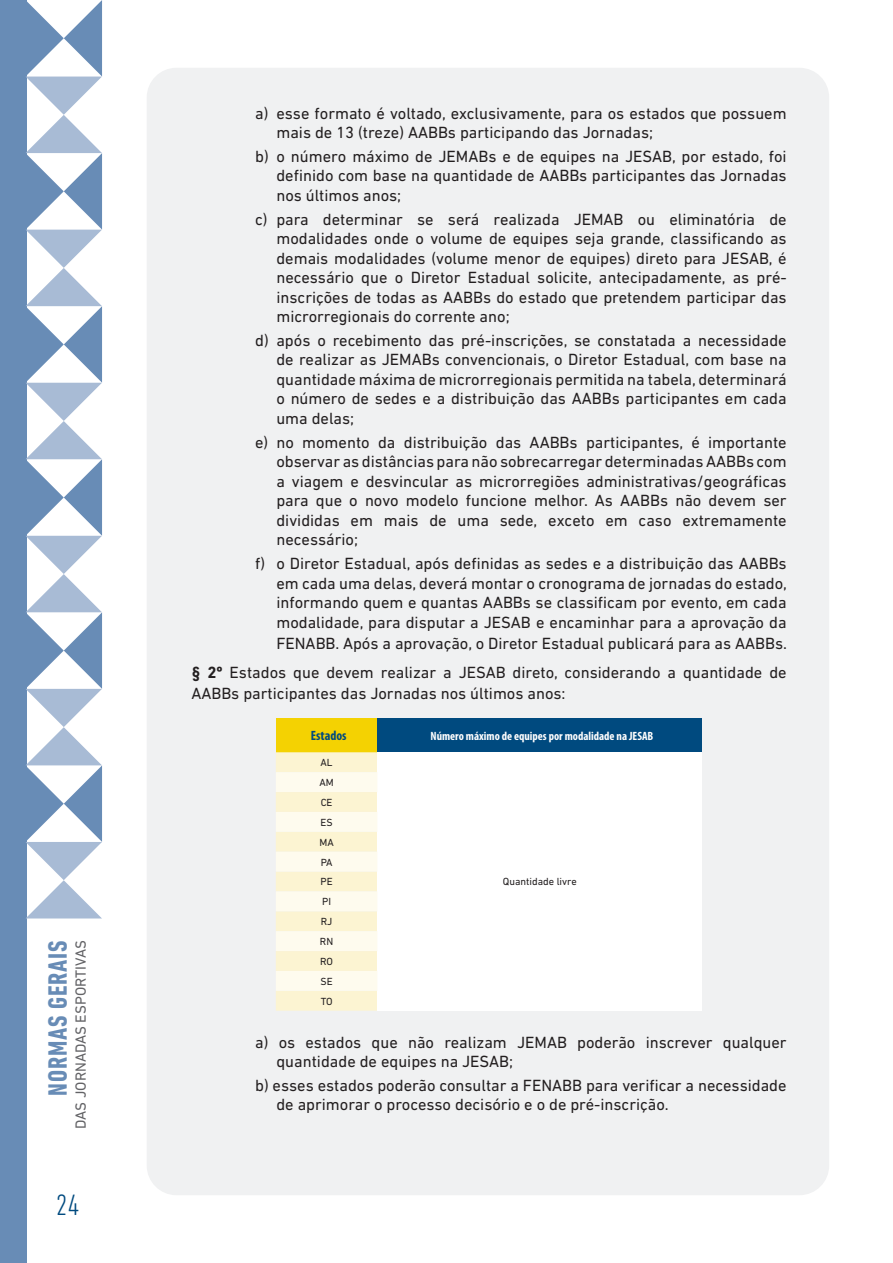
<style>
.page{position:relative;width:893px;height:1263px;background:#fff}
.page>*{position:absolute;margin:0;border:0;box-sizing:border-box;transform-origin:0 0}
.t1{font:300 condensed 30px "DIN Next LT Pro";color:#004a7f}
.t2{font:700 condensed 27px "DIN Next LT Pro";letter-spacing:.03em;color:#688cb6}
.Bullet_-_Texto{font:16.5px/19.5px "DIN Next LT Pro";color:#231f20;text-align:justify}
.Paragrafo{font:16.5px/21px "DIN Next LT Pro";color:#231f20}
.t3{font:15px "DIN Next LT Pro";color:#636366}
.Tabela_-_1ª_linha{font:700 condensed 13.5px "Myriad Pro";color:#004a7f}
.Tabela_-_1ª_linha-2{font:700 condensed 12px "Myriad Pro";color:#fff}
.Pa15{font:10.5px "DIN Next LT Pro";color:#231f20}
.s1{font-weight:700}
</style>
<div class="page">
<div style="left:147px;top:68px;width:682px;height:1127px;background:#f0f1f2;border-radius:30px"></div>
<div style="left:0;top:0;width:27px;height:1263px;background:#688cb6"></div>
<svg style="left:26px;top:0;width:76px;height:918px"></svg>
<div style="left:276px;top:718px;width:101px;height:34px;background:#f4d202"></div>
<div style="left:377px;top:718px;width:325px;height:34px;background:#004a7f"></div>
<div style="left:377px;top:752px;width:325px;height:259px;background:#fff"></div>
<svg style="left:276px;top:752px;width:101px;height:259px"></svg>
<h2 class="t2" style="left:42px;top:1096px;width:157px;rotate:-90deg">NORMAS GERAIS</h2>
<p class="t3" style="left:72px;top:1129px;width:190px;rotate:-90deg">DAS JORNADAS ESPORTIVAS</p>
<h1 class="t1" style="left:56px;top:1188px;width:24px">24</h1>
<p class="Bullet_-_Texto" style="left:276px;top:103px;width:512px;text-indent:-21px">a) esse formato é voltado, exclusivamente, para os estados que possuem mais de 13 (treze) AABBs participando das Jornadas;</p>
<p class="Bullet_-_Texto" style="left:276px;top:146px;width:512px;text-indent:-21px">b) o número máximo de JEMABs e de equipes na JESAB, por estado, foi definido com base na quantidade de AABBs participantes das Jornadas nos últimos anos;</p>
<p class="Bullet_-_Texto" style="left:276px;top:209px;width:512px;text-indent:-21px">c) para determinar se será realizada JEMAB ou eliminatória de modalidades onde o volume de equipes seja grande, classificando as demais modalidades (volume menor de equipes) direto para JESAB, é necessário que o Diretor Estadual solicite, antecipadamente, as pré&shy;inscrições de todas as AABBs do estado que pretendem participar das microrregionais do corrente ano;</p>
<p class="Bullet_-_Texto" style="left:276px;top:330px;width:512px;text-indent:-21px">d) após o recebimento das pré-inscrições, se constatada a necessidade de realizar as JEMABs convencionais, o Diretor Estadual, com base na quantidade máxima de microrregionais permitida na tabela, determinará o número de sedes e a distribuição das AABBs participantes em cada uma delas;</p>
<p class="Bullet_-_Texto" style="left:276px;top:432px;width:512px;text-indent:-21px">e) no momento da distribuição das AABBs participantes, é importante observar as distâncias para não sobrecarregar determinadas AABBs com a viagem e desvincular as microrregiões administrativas/geográficas para que o novo modelo funcione melhor. As AABBs não devem ser divididas em mais de uma sede, exceto em caso extremamente necessário;</p>
<p class="Bullet_-_Texto" style="left:276px;top:553px;width:512px;text-indent:-21px">f) o Diretor Estadual, após definidas as sedes e a distribuição das AABBs em cada uma delas, deverá montar o cronograma de jornadas do estado, informando quem e quantas AABBs se classificam por evento, em cada modalidade, para disputar a JESAB e encaminhar para a aprovação da</p>
<p class="Bullet_-_Texto" style="left:276px;top:633px;width:512px">FENABB. Após a aprovação, o Diretor Estadual publicará para as AABBs.</p>
<p class="Paragrafo" style="left:191px;top:662px;width:597px"><span class="s1">§ 2º</span> Estados que devem realizar a JESAB direto, considerando a quantidade de<br>AABBs participantes das Jornadas nos últimos anos:</p>
<p class="Tabela_-_1ª_linha" style="left:311px;top:727px;width:37px">Estados</p>
<p class="Tabela_-_1ª_linha-2" style="left:430px;top:728px;width:224px">Número máximo de equipes por modalidade na JESAB</p>
<p class="Pa15" style="left:321px;top:756px;width:14px">AL</p>
<p class="Pa15" style="left:319px;top:776px;width:16px">AM</p>
<p class="Pa15" style="left:321px;top:796px;width:13px">CE</p>
<p class="Pa15" style="left:321px;top:816px;width:14px">ES</p>
<p class="Pa15" style="left:319px;top:836px;width:16px">MA</p>
<p class="Pa15" style="left:321px;top:856px;width:13px">PA</p>
<p class="Pa15" style="left:321px;top:876px;width:14px">PE</p>
<p class="Pa15" style="left:322px;top:896px;width:10px">PI</p>
<p class="Pa15" style="left:321px;top:915px;width:13px">RJ</p>
<p class="Pa15" style="left:320px;top:935px;width:15px">RN</p>
<p class="Pa15" style="left:320px;top:955px;width:14px">RO</p>
<p class="Pa15" style="left:321px;top:975px;width:14px">SE</p>
<p class="Pa15" style="left:321px;top:995px;width:13px">TO</p>
<p class="Bullet_-_Texto" style="left:276px;top:1032px;width:512px;text-indent:-21px">a) os estados que não realizam JEMAB poderão inscrever qualquer quantidade de equipes na JESAB;</p>
<p class="Bullet_-_Texto" style="left:276px;top:1075px;width:512px;text-indent:-21px">b) esses estados poderão consultar a FENABB para verificar a necessidade de aprimorar o processo decisório e o de pré-inscrição.</p>
<p class="Pa15" style="left:503px;top:876px;width:75px">Quantidade livre</p>
</div>
